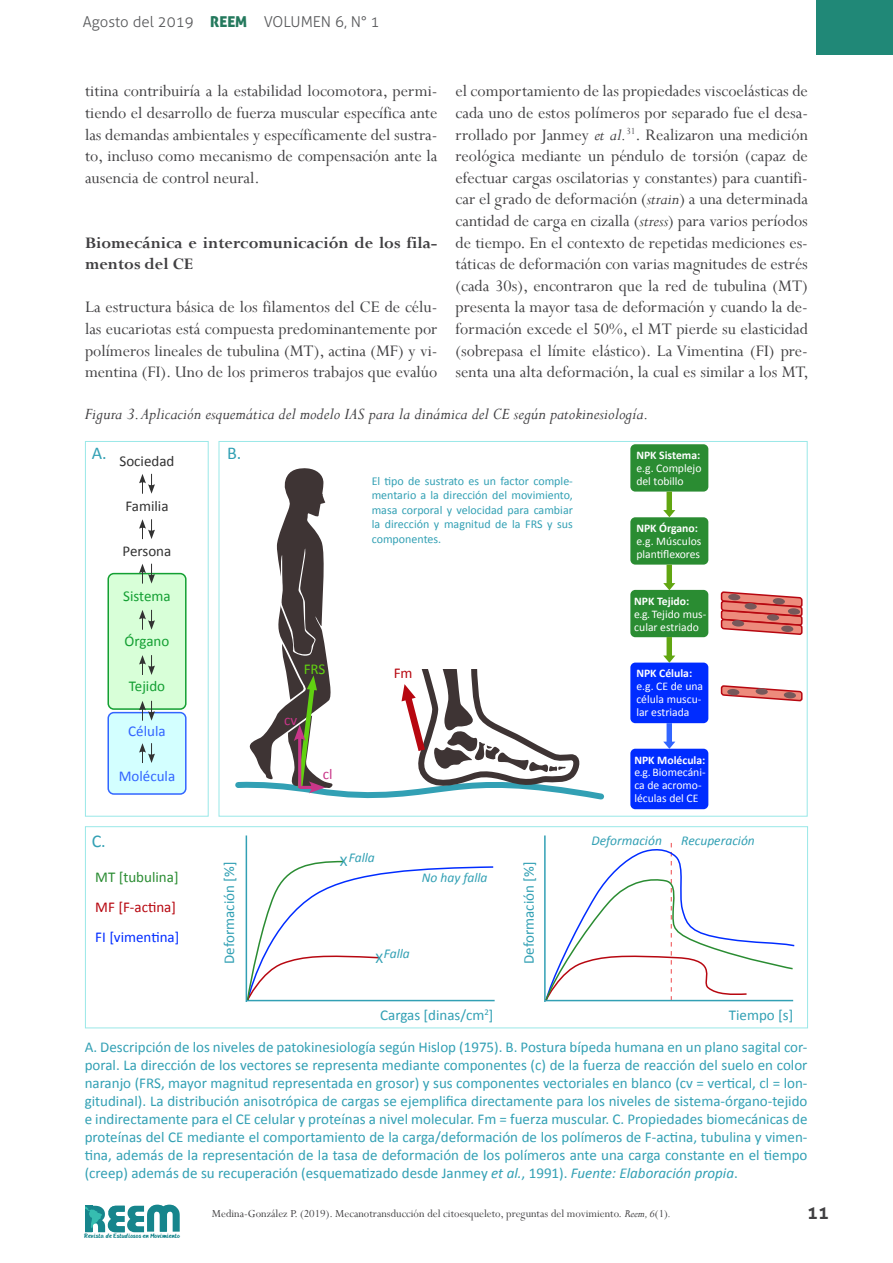
<style>
.page{position:relative;width:893px;height:1263px;background:#fff}
.page>*{position:absolute;margin:0;border:0;box-sizing:border-box;transform-origin:0 0}
.t1{font:18px/21.6px "Perpetua";color:#414042;text-align:justify}
.t2{font:italic 18px "Perpetua";color:#414042}
.t3{font:700 18px/21.6px "Perpetua";color:#414042}
.t4{font:18px "Calibri";color:#32a0b4}
.t5{font:700 18px "Aller";color:#414042}
.t6{font:15px/18px "Calibri";color:#32a0b4;text-align:justify}
.t7{font:300 15px "Aller";color:#58595b}
.t8{font:15px "Calibri";color:#323232}
.t9{font:15px "Calibri";color:#139f32}
.t10{font:15px "Calibri";color:#b70710}
.t11{font:15px "Calibri";color:#3265ff}
.t12{font:15px "Calibri";color:#002cff}
.t13{font:15px "Calibri";color:#2a8c32}
.t14{font:15px "Calibri";color:#c93689}
.t15{font:15px "Calibri";color:#61d111}
.t16{font:italic 13.5px "Calibri";color:#32a0b4}
.t17{font:12px/14.4px "Calibri";color:#32a0b4;text-align:justify}
.t18{font:12px "Perpetua";color:#414042}
.t19{font:11.7px/12.9px "Calibri";color:#fff}
.t20{font:700 11.7px "Calibri";color:#fff}
.t21{font:6.45px "HANDYHANDY";color:#16858c}
.s1{font-family:"Aller Display";font-weight:400;color:#24795d}
.s2{font-style:italic}
</style>
<div class="page">
<div style="left:816px;top:0;width:77px;height:54px;background:#208877"></div>
<svg style="left:85px;top:1204px;width:95px;height:28px"></svg>
<hr style="left:544px;top:835px;width:2px;height:167px;background:#32a0b4">
<svg style="left:544px;top:843px;width:251px;height:159px"></svg>
<hr style="left:246px;top:835px;width:1px;height:167px;background:#32a0b4">
<svg style="left:247px;top:860px;width:248px;height:142px"></svg>
<div style="left:108px;top:713px;width:78px;height:81px;background:#d3ffff;border-radius:6px"></div>
<div style="left:107px;top:712px;width:80px;height:83px;border:2px solid #3265ff;border-radius:6px"></div>
<div style="left:108px;top:574px;width:78px;height:135px;background:#d8ffd8;border-radius:6px"></div>
<div style="left:107px;top:573px;width:80px;height:137px;border:2px solid #139f32;border-radius:6px"></div>
<svg style="left:139px;top:610px;width:16px;height:20px"></svg>
<svg style="left:139px;top:655px;width:16px;height:20px"></svg>
<svg style="left:139px;top:701px;width:16px;height:20px"></svg>
<svg style="left:139px;top:743px;width:16px;height:20px"></svg>
<svg style="left:139px;top:564px;width:16px;height:19px"></svg>
<svg style="left:139px;top:519px;width:16px;height:20px"></svg>
<svg style="left:139px;top:474px;width:16px;height:20px"></svg>
<div style="left:630px;top:444px;width:78px;height:48px;background:#2a8c32;border-radius:5px"></div>
<div style="left:630px;top:663px;width:78px;height:60px;background:#002cff;border-radius:5px"></div>
<div style="left:630px;top:590px;width:78px;height:47px;background:#2a8c32;border-radius:5px"></div>
<div style="left:630px;top:517px;width:78px;height:48px;background:#2a8c32;border-radius:5px"></div>
<div style="left:630px;top:749px;width:78px;height:60px;background:#002cff;border-radius:5px"></div>
<svg style="left:720px;top:591px;width:83px;height:44px;background:#e3817a"></svg>
<div style="left:728px;top:594px;width:12px;height:6px;background:#77585a;border-radius:50%"></div>
<div style="left:773px;top:598px;width:12px;height:7px;background:#77585a;border-radius:50%"></div>
<div style="left:744px;top:603px;width:13px;height:7px;background:#77585a;border-radius:50%"></div>
<div style="left:767px;top:614px;width:12px;height:7px;background:#77585a;border-radius:50%"></div>
<div style="left:732px;top:620px;width:12px;height:7px;background:#77585a;border-radius:50%"></div>
<div style="left:788px;top:608px;width:12px;height:7px;background:#77585a;border-radius:50%"></div>
<div style="left:781px;top:625px;width:12px;height:7px;background:#77585a;border-radius:50%"></div>
<svg style="left:720px;top:685px;width:83px;height:17px"></svg>
<div style="left:727px;top:689px;width:12px;height:7px;background:#77585a;border-radius:50%"></div>
<div style="left:784px;top:692px;width:12px;height:7px;background:#77585a;border-radius:50%"></div>
<div style="left:755px;top:688px;width:13px;height:7px;background:#77585a;border-radius:50%"></div>
<div style="left:85px;top:441px;width:124px;height:375px;border:1px solid #99e8e8"></div>
<div style="left:85px;top:826px;width:723px;height:202px;border:1px solid #99e8e8"></div>
<svg style="left:663px;top:492px;width:12px;height:25px"></svg>
<svg style="left:663px;top:637px;width:12px;height:26px"></svg>
<svg style="left:663px;top:565px;width:12px;height:25px"></svg>
<svg style="left:663px;top:723px;width:12px;height:26px"></svg>
<svg style="left:235px;top:468px;width:370px;height:332px"></svg>
<p class="t7" style="left:83px;top:13px;width:298px">Agosto del 2019 <span class="s1">REEM</span> VOLUMEN 6, N° 1</p>
<p class="t1" style="left:85px;top:80px;width:354px">titina contribuiría a la estabilidad locomotora, permi&shy;tiendo el desarrollo de fuerza muscular específica ante las demandas ambientales y específicamente del sustra&shy;to, incluso como mecanismo de compensación ante la ausencia de control neural.</p>
<p class="t3" style="left:85px;top:231px;width:354px">Biomecánica e intercomunicación de los fila&shy;mentos del CE</p>
<p class="t1" style="left:85px;top:296px;width:354px">La estructura básica de los filamentos del CE de célu&shy;las eucariotas está compuesta predominantemente por polímeros lineales de tubulina (MT), actina (MF) y vi&shy;mentina (FI). Uno de los primeros trabajos que evalúo</p>
<p class="t1" style="left:455px;top:80px;width:355px">el comportamiento de las propiedades viscoelásticas de cada uno de estos polímeros por separado fue el desa&shy;rrollado por Janmey <span class="s2">et al.</span><sup>31</sup>. Realizaron una medición reológica mediante un péndulo de torsión (capaz de efectuar cargas oscilatorias y constantes) para cuantifi&shy;car el grado de deformación (<span class="s2">strain</span>) a una determinada cantidad de carga en cizalla (<span class="s2">stress</span>) para varios períodos de tiempo. En el contexto de repetidas mediciones es&shy;táticas de deformación con varias magnitudes de estrés (cada 30s), encontraron que la red de tubulina (MT) presenta la mayor tasa de deformación y cuando la de&shy;formación excede el 50%, el MT pierde su elasticidad (sobrepasa el límite elástico). La Vimentina (FI) pre&shy;senta una alta deformación, la cual es similar a los MT,</p>
<p class="t2" style="left:85px;top:403px;width:565px">Figura 3. Aplicación esquemática del modelo IAS para la dinámica del CE según patokinesiología.</p>
<p class="t4" style="left:92px;top:441px;width:17px">A.</p>
<p class="t8" style="left:120px;top:452px;width:56px">Sociedad</p>
<p class="t8" style="left:125px;top:497px;width:45px">Familia</p>
<p class="t8" style="left:123px;top:542px;width:50px">Persona</p>
<p class="t9" style="left:123px;top:587px;width:49px">Sistema</p>
<p class="t9" style="left:125px;top:632px;width:46px">Órgano</p>
<p class="t9" style="left:129px;top:677px;width:38px">Tejido</p>
<p class="t11" style="left:128px;top:722px;width:39px">Célula</p>
<p class="t11" style="left:119px;top:767px;width:58px">Molécula</p>
<p class="t4" style="left:92px;top:830px;width:16px">C.</p>
<p class="t13" style="left:95px;top:868px;width:85px">MT [tubulina]</p>
<p class="t10" style="left:95px;top:898px;width:82px">MF [F-actina]</p>
<p class="t12" style="left:95px;top:928px;width:86px">FI [vimentina]</p>
<p class="t4" style="left:227px;top:441px;width:16px">B.</p>
<p class="t6" style="left:220px;top:964px;width:104px;rotate:-90deg">Deformación [%]</p>
<p class="t17" style="left:372px;top:474px;width:203px">El tipo de sustrato es un factor comple&shy;mentario a la dirección del movimiento, masa corporal y velocidad para cambiar la dirección y magnitud de la FRS y sus componentes.</p>
<p class="t15" style="left:304px;top:659px;width:23px">FRS</p>
<p class="t14" style="left:284px;top:711px;width:15px">cv</p>
<p class="t14" style="left:323px;top:765px;width:11px">cl</p>
<p class="t10" style="left:394px;top:664px;width:20px">Fm</p>
<p class="t16" style="left:349px;top:848px;width:28px">Falla</p>
<p class="t6" style="left:340px;top:852px;width:9px">X</p>
<p class="t16" style="left:422px;top:868px;width:67px">No hay falla</p>
<p class="t16" style="left:384px;top:944px;width:28px">Falla</p>
<p class="t6" style="left:375px;top:948px;width:9px">X</p>
<p class="t6" style="left:380px;top:1006px;width:115px">Cargas [dinas/cm<sup>2</sup>]</p>
<p class="t6" style="left:520px;top:964px;width:104px;rotate:-90deg">Deformación [%]</p>
<p class="t20" style="left:636px;top:448px;width:66px">NPK Sistema:</p>
<p class="t19" style="left:636px;top:462px;width:67px">e.g. Complejo del tobillo</p>
<p class="t20" style="left:636px;top:521px;width:63px">NPK Órgano:</p>
<p class="t19" style="left:636px;top:535px;width:67px">e.g. Músculos plantiflexores</p>
<p class="t20" style="left:634px;top:593px;width:57px">NPK Tejido:</p>
<p class="t19" style="left:634px;top:607px;width:73px">e.g. Tejido mus&shy;cular estriado</p>
<p class="t20" style="left:636px;top:666px;width:57px">NPK Célula:</p>
<p class="t19" style="left:636px;top:680px;width:68px">e.g. CE de una célula muscu&shy;lar estriada</p>
<p class="t20" style="left:634px;top:752px;width:73px">NPK Molécula:</p>
<p class="t19" style="left:634px;top:766px;width:73px">e.g. Biomecáni&shy;ca de acromo&shy;léculas del CE</p>
<p class="t16" style="left:591px;top:831px;width:72px">Deformación</p>
<p class="t16" style="left:681px;top:831px;width:75px">Recuperación</p>
<p class="t6" style="left:729px;top:1006px;width:66px">Tiempo [s]</p>
<p class="t6" style="left:85px;top:1038px;width:724px">A. Descripción de los niveles de patokinesiología según Hislop (1975). B. Postura bípeda humana en un plano sagital cor&shy;poral. La dirección de los vectores se representa mediante componentes (c) de la fuerza de reacción del suelo en color naranjo (FRS, mayor magnitud representada en grosor) y sus componentes vectoriales en blanco (cv = vertical, cl = lon&shy;gitudinal). La distribución anisotrópica de cargas se ejemplifica directamente para los niveles de sistema-órgano-tejido e indirectamente para el CE celular y proteínas a nivel molecular. Fm = fuerza muscular. C. Propiedades biomecánicas de proteínas del CE mediante el comportamiento de la carga/deformación de los polímeros de F-actina, tubulina y vimen&shy;tina, además de la representación de la tasa de deformación de los polímeros ante una carga constante en el tiempo (creep) además de su recuperación (esquematizado desde Janmey <span class="s2">et al.</span>, 1991). <span class="s2">Fuente: Elaboración propia</span>.</p>
<p class="t21" style="left:84px;top:1233px;width:97px">Revista de Estudiosos en Movimiento</p>
<p class="t18" style="left:212px;top:1206px;width:461px">Medina-González P. (2019). Mecanotransducción del citoesqueleto, preguntas del movimiento. <span class="s2">Reem, 6</span>(1)<span class="s2">.</span></p>
<p class="t5" style="left:807px;top:1201px;width:23px">11</p>
</div>
